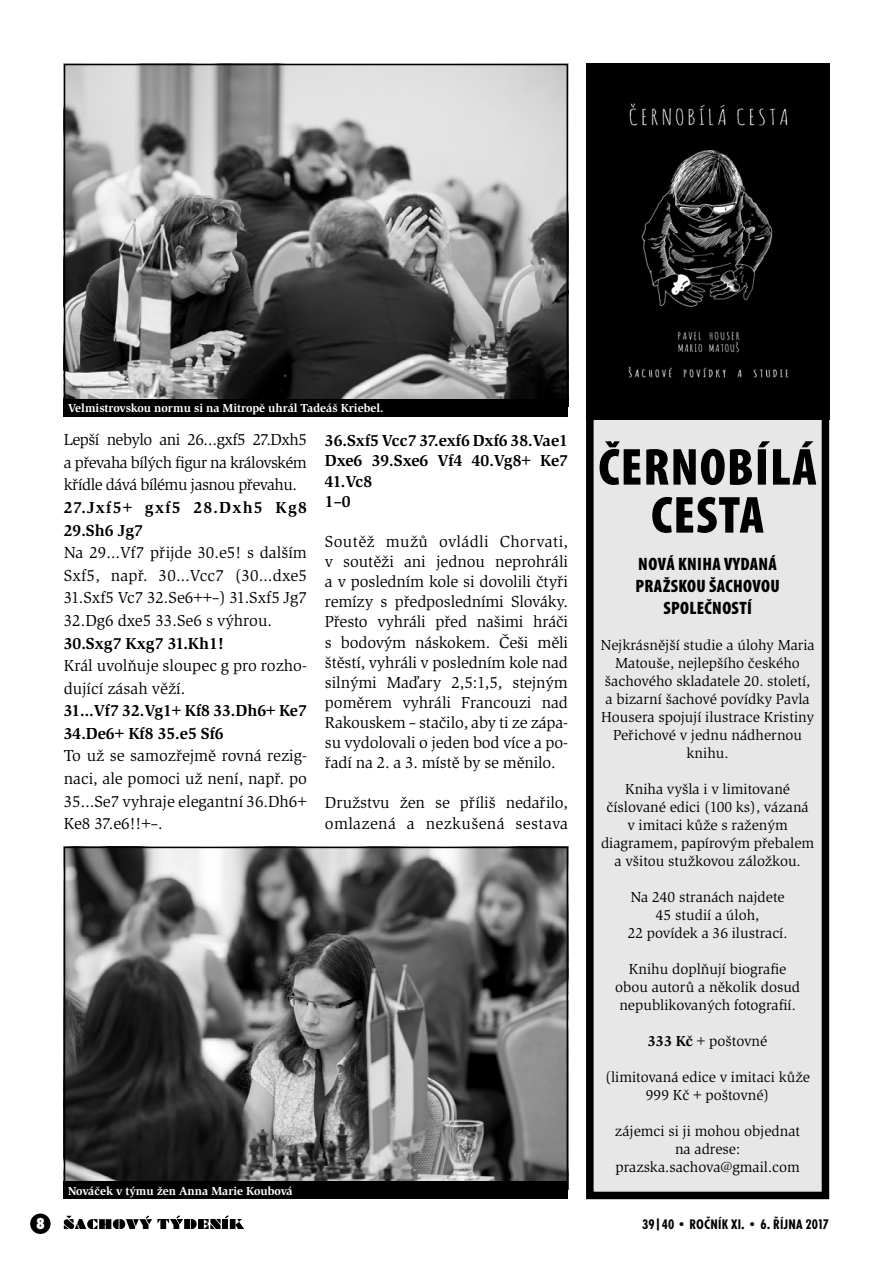
<style>
.page{position:relative;width:893px;height:1263px;background:#fff}
.page>*{position:absolute;margin:0;border:0;box-sizing:border-box;transform-origin:0 0}
.t1{font:900 condensed 52.5px/48px "Myriad Pro";letter-spacing:.02em;color:#000;text-align:center}
.t2{font:900 condensed 18px/21.6px "Myriad Pro";letter-spacing:.02em;color:#000;text-align:center}
.t3{font:16.5px/20.1px "Slimbach Itc TOT";letter-spacing:-.005em;color:#000;text-align:justify}
.t4{font:700 16.5px/20.1px "Slimbach Itc TOT";color:#000}
.t5{font:16.5px/20.1px "Slimbach Itc TOT";letter-spacing:.015em;color:#000}
.t6{font:700 16.5px/22.6px "Slimbach Itc TOT";letter-spacing:.075em;color:#000}
.t7{font:16.5px "Futura TOT Extr Bold Cond";color:#fff}
.t8{font:15px/18px "Slimbach Itc TOT";color:#000;text-align:center}
.t9{font:700 condensed 14.4px "Futura TOT";letter-spacing:.015em;color:#000}
.t10{font:700 12px "Slimbach Itc TOT";color:#fff}
.s1{font-weight:700}
</style>
<div class="page">
<div style="left:30px;top:1213px;width:21px;height:21px;background:#000;border-radius:50%"></div>
<svg style="left:64px;top:1215px;width:180px;height:14px"></svg>
<img style="left:67px;top:67px;width:498px;height:332px">
<div style="left:64px;top:64px;width:504px;height:343px;border:2px solid #000"></div>
<div style="left:64px;top:399px;width:504px;height:17px;background:#000"></div>
<img style="left:67px;top:850px;width:498px;height:332px">
<div style="left:64px;top:847px;width:504px;height:343px;border:2px solid #000"></div>
<div style="left:64px;top:1182px;width:504px;height:17px;background:#000"></div>
<div style="left:590px;top:68px;width:235px;height:1127px;background:#e7e7e7"></div>
<div style="left:586px;top:64px;width:243px;height:1135px;border:8px solid #000"></div>
<img style="left:589px;top:67px;width:237px;height:350px">
<div style="left:586px;top:64px;width:243px;height:356px;border:2px solid #000"></div>
<hr style="left:892px;top:1179px;width:1px;height:84px;background:#636363">
<p class="t10" style="left:68px;top:401px;width:317px">Velmistrovskou normu si na Mitropě uhrál Tadeáš Kriebel.</p>
<p class="t3" style="left:64px;top:428px;width:245px;line-height:22.6px">Lepší nebylo ani 26…gxf5 27.Dxh5 a převaha bílých figur na královském křídle dává bílému jasnou převahu.</p>
<p class="t6" style="left:64px;top:496px;width:245px">27.Jxf5+ gxf5 28.Dxh5 Kg8<br>29.Sh6 Jg7</p>
<p class="t3" style="left:64px;top:541px;width:245px;line-height:22.6px">Na 29…Vf7 přijde 30.e5! s dalším Sxf5, např. 30…Vcc7 (30…dxe5<br>31.Sxf5 Vc7 32.Se6++–) 31.Sxf5 Jg7<br>32.Dg6 dxe5 33.Se6 s výhrou.</p>
<p class="t4" style="left:64px;top:633px;width:161px">30.Sxg7 Kxg7 31.Kh1!</p>
<p class="t3" style="left:64px;top:654px;width:245px;line-height:22.6px">Král uvolňuje sloupec g pro rozho&shy;dující zásah věží.</p>
<p class="t4" style="left:64px;top:700px;width:245px;line-height:22.6px">31…Vf7 32.Vg1+ Kf8 33.Dh6+ Ke7<br>34.De6+ Kf8 35.e5 Sf6</p>
<p class="t3" style="left:64px;top:745px;width:245px;line-height:22.6px">To už se samozřejmě rovná rezig&shy;naci, ale pomoci už není, např. po 35…Se7 vyhraje elegantní 36.Dh6+ Ke8 37.e6!!+–.</p>
<p class="t4" style="left:325px;top:431px;width:245px">36.Sxf5 Vcc7 37.exf6 Dxf6 38.Vae1<br>Dxe6 39.Sxe6 Vf4 40.Vg8+ Ke7<br>41.Vc8<br>1–0</p>
<p class="t3" style="left:325px;top:531px;width:245px">Soutěž mužů ovládli Chorvati, v soutěži ani jednou neprohráli a v posledním kole si dovolili čtyři remízy s předposledními Slováky.<br>Přesto vyhráli před našimi hráči s bodovým náskokem. Češi měli štěstí, vyhráli v posledním kole nad silnými Maďary 2,5:1,5, stejným poměrem vyhráli Francouzi nad Rakouskem – stačilo, aby ti ze zápa&shy;su vydolovali o jeden bod více a po&shy;řadí na 2. a 3. místě by se měnilo.</p>
<p class="t5" style="left:325px;top:793px;width:245px">Družstvu žen se příliš nedařilo, omlazená a nezkušená sestava</p>
<p class="t10" style="left:68px;top:1183px;width:226px">Nováček v týmu žen Anna Marie Koubová</p>
<h1 class="t1" style="left:598px;top:442px;width:220px">ČERNOBÍLÁ<br>CESTA</h1>
<p class="t2" style="left:635px;top:553px;width:146px">NOVÁ KNIHA VYDANÁ<br>PRAŽSKOU ŠACHOVOU<br>SPOLEČNOSTÍ</p>
<p class="t8" style="left:601px;top:636px;width:216px">Nejkrásnější studie a úlohy Maria<br>Matouše, nejlepšího českého šachového skladatele 20. století, a bizarní šachové povídky Pavla<br>Housera spojují ilustrace Kristiny<br>Peřichové v jednu nádhernou knihu.</p>
<p class="t8" style="left:601px;top:780px;width:215px">Kniha vyšla i v limitované číslované edici (100 ks), vázaná v imitaci kůže s raženým diagramem, papírovým přebalem a všitou stužkovou záložkou.</p>
<p class="t8" style="left:628px;top:888px;width:161px">Na 240 stranách najdete<br>45 studií a úloh,<br>22 povídek a 36 ilustrací.</p>
<p class="t8" style="left:615px;top:960px;width:187px">Knihu doplňují biografie obou autorů a několik dosud nepublikovaných fotografií.</p>
<p class="t8" style="left:648px;top:1032px;width:121px"><span class="s1">333 Kč</span> + poštovné</p>
<p class="t8" style="left:605px;top:1068px;width:206px">(limitovaná edice v imitaci kůže<br>999 Kč + poštovné)</p>
<p class="t8" style="left:615px;top:1122px;width:187px">zájemci si ji mohou objednat na adrese: prazska.sachova@gmail.com</p>
<p class="t7" style="left:36px;top:1214px;width:10px">8</p>
<p class="t9" style="left:642px;top:1216px;width:189px">39|40 • ROČNÍK XI. • 6. ŘÍJNA 2017</p>
</div>
